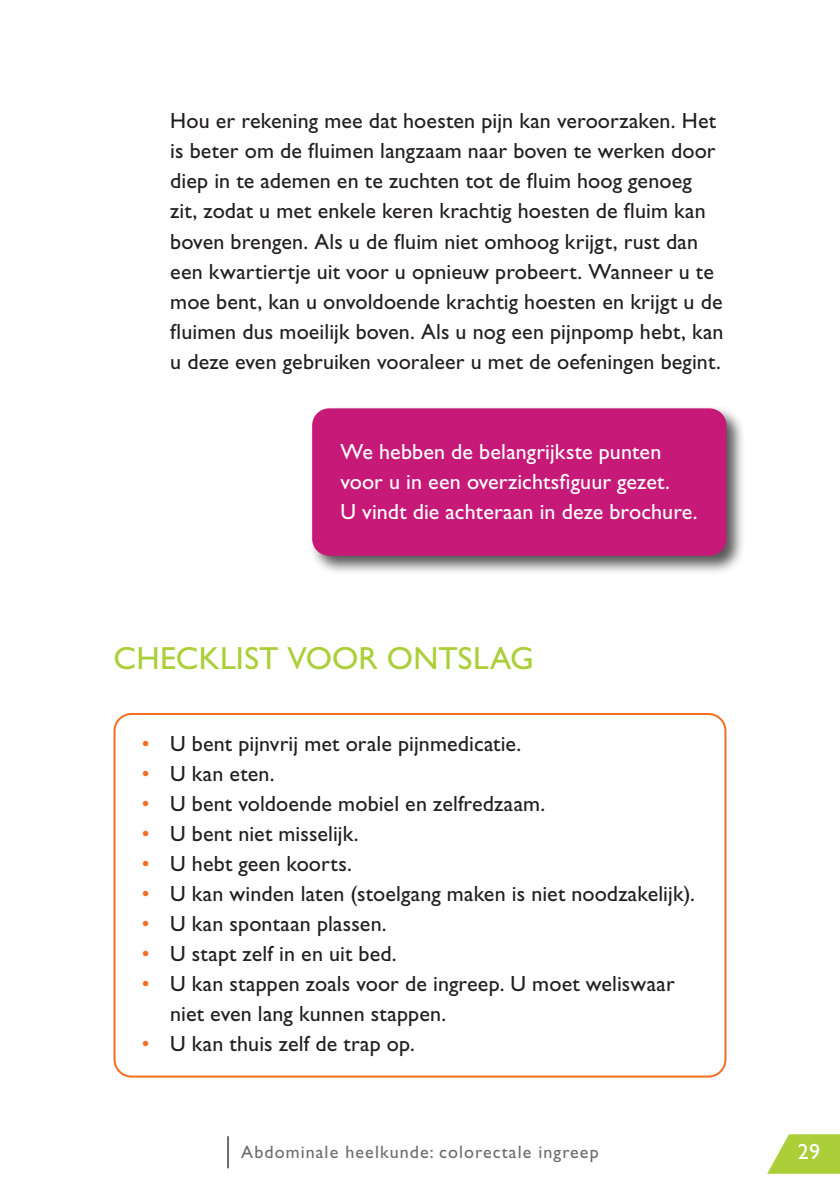
<style>
.page{position:relative;width:840px;height:1191px;background:#fff}
.page>*{position:absolute;margin:0;border:0;box-sizing:border-box;transform-origin:0 0}
.t1{font:32px "Gill Sans Std";letter-spacing:.005em;color:#abcf38}
.t2{font:22px/30px "Gill Sans Std";letter-spacing:.005em;color:#231f20}
.t3{font:22px/30px "Gill Sans Std";letter-spacing:.005em;color:#fff}
.t4{font:18px "Gill Sans Std";letter-spacing:.06em;color:#6c6d70}
.s1{color:#f36e21}
</style>
<div class="page">
<svg style="left:767px;top:1134px;width:72px;height:39px"></svg>
<hr style="left:227px;top:1136px;width:2px;height:32px;background:#6c6d70">
<div style="left:309px;top:405px;width:436px;height:170px;background:#231f20;opacity:.75"></div>
<div style="left:312px;top:408px;width:414px;height:148px;background:#c71a78;border-radius:17px"></div>
<div style="left:113px;top:713px;width:613px;height:364px;border:2px solid #f36e21;border-radius:17px"></div>
<p class="t2" style="left:170px;top:106px;width:554px">Hou er rekening mee dat hoesten pijn kan veroorzaken. Het is beter om de fluimen langzaam naar boven te werken door diep in te ademen en te zuchten tot de fluim hoog genoeg zit, zodat u met enkele keren krachtig hoesten de fluim kan boven brengen. Als u de fluim niet omhoog krijgt, rust dan een kwartiertje uit voor u opnieuw probeert. Wanneer u te moe bent, kan u onvoldoende krachtig hoesten en krijgt u de fluimen dus moeilijk boven. Als u nog een pijnpomp hebt, kan u deze even gebruiken vooraleer u met de oefeningen begint.</p>
<p class="t3" style="left:340px;top:436px;width:358px">We hebben de belangrijkste punten voor u in een overzichtsfiguur gezet.<br>U vindt die achteraan in deze brochure.</p>
<h1 class="t1" style="left:113px;top:639px;width:421px">CHECKLIST VOOR ONTSLAG</h1>
<p class="t2" style="left:142px;top:728px;width:381px"><span class="s1">•</span> U bent pijnvrij met orale pijnmedicatie.</p>
<p class="t2" style="left:142px;top:758px;width:134px"><span class="s1">•</span> U kan eten.</p>
<p class="t2" style="left:142px;top:788px;width:404px"><span class="s1">•</span> U bent voldoende mobiel en zelfredzaam.</p>
<p class="t2" style="left:142px;top:818px;width:218px"><span class="s1">•</span> U bent niet misselijk.</p>
<p class="t2" style="left:142px;top:848px;width:211px"><span class="s1">•</span> U hebt geen koorts.</p>
<p class="t2" style="left:142px;top:878px;width:554px"><span class="s1">•</span> U kan winden laten (stoelgang maken is niet noodzakelijk).</p>
<p class="t2" style="left:142px;top:908px;width:246px"><span class="s1">•</span> U kan spontaan plassen.</p>
<p class="t2" style="left:142px;top:938px;width:256px"><span class="s1">•</span> U stapt zelf in en uit bed.</p>
<p class="t2" style="left:170px;top:968px;width:505px;text-indent:-28px"><span class="s1">•</span> U kan stappen zoals voor de ingreep. U moet weliswaar niet even lang kunnen stappen.</p>
<p class="t2" style="left:142px;top:1028px;width:274px"><span class="s1">•</span> U kan thuis zelf de trap op.</p>
<p class="t4" style="left:241px;top:1141px;width:359px">Abdominale heelkunde: colorectale ingreep</p>
<p class="t3" style="left:797px;top:1136px;width:23px">29</p>
</div>
